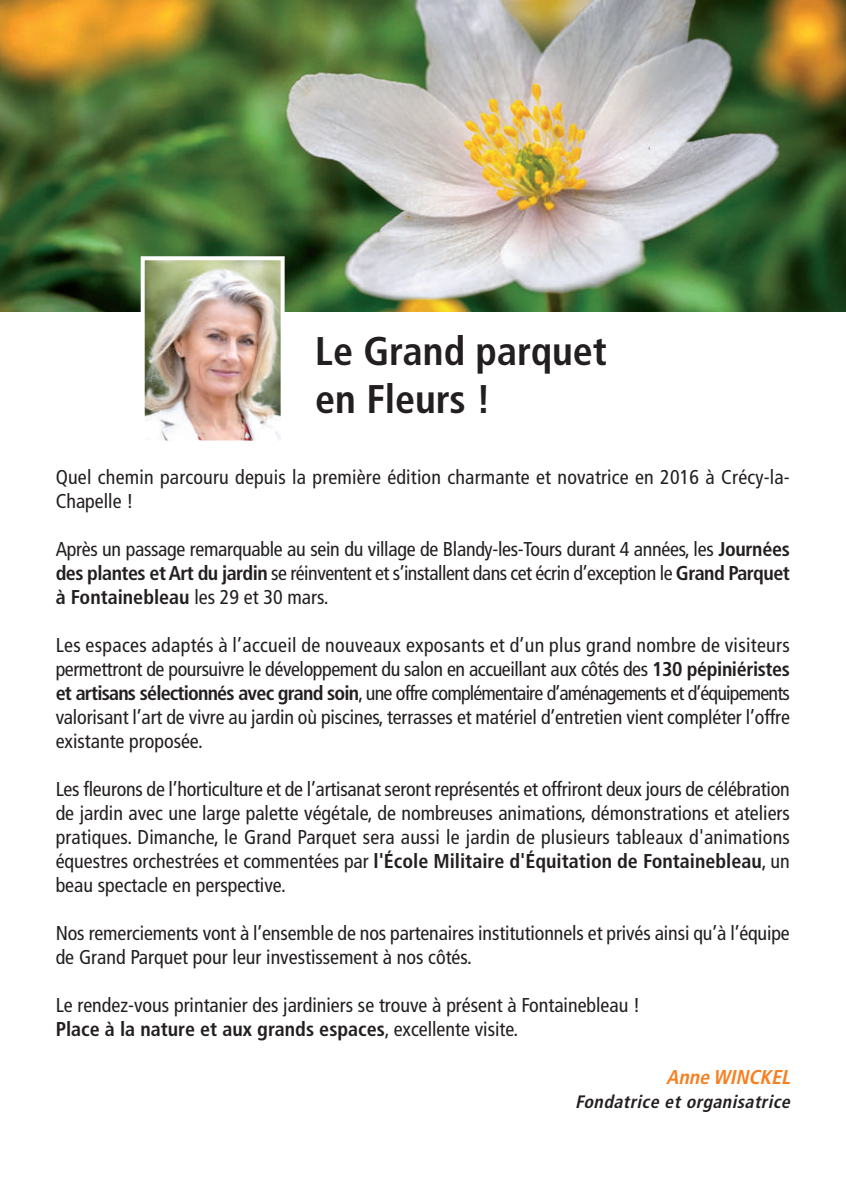
<style>
.page{position:relative;width:846px;height:1186px;background:#fff}
.page>*{position:absolute;margin:0;border:0;box-sizing:border-box;transform-origin:0 0}
.t1{font:700 condensed 40px/48px "Frutiger";color:#231f20}
.t2{font:condensed 20px/24px "Frutiger";color:#231f20}
.t3{font:italic 700 condensed 20px "Frutiger";color:#f58021}
.t4{font:italic 700 condensed 18px "Frutiger";color:#231f20}
.s1{font-weight:700}
</style>
<div class="page">
<img style="left:0;top:0;width:846px;height:441px">
<h1 class="t1" style="left:315px;top:330px;width:293px">Le Grand parquet en Fleurs !</h1>
<p class="t2" style="left:56px;top:467px;width:735px">Quel chemin parcouru depuis la première édition charmante et novatrice en 2016 à Crécy-la-<br>Chapelle !</p>
<p class="t2" style="left:56px;top:539px;width:735px;text-align:justify">Après un passage remarquable au sein du village de Blandy-les-Tours durant 4 années, les <span class="s1">Journées des plantes et Art du jardin</span> se réinventent et s’installent dans cet écrin d’exception le <span class="s1">Grand Parquet à Fontainebleau</span> les 29 et 30 mars.</p>
<p class="t2" style="left:56px;top:635px;width:735px;text-align:justify">Les espaces adaptés à l’accueil de nouveaux exposants et d’un plus grand nombre de visiteurs permettront de poursuivre le développement du salon en accueillant aux côtés des <span class="s1">130 pépiniéristes et artisans sélectionnés avec grand soin</span>, une offre complémentaire d’aménagements et d’équipements valorisant l’art de vivre au jardin où piscines, terrasses et matériel d’entretien vient compléter l’offre existante proposée.</p>
<p class="t2" style="left:56px;top:779px;width:735px;text-align:justify">Les fleurons de l’horticulture et de l’artisanat seront représentés et offriront deux jours de célébration de jardin avec une large palette végétale, de nombreuses animations, démonstrations et ateliers pratiques. Dimanche, le Grand Parquet sera aussi le jardin de plusieurs tableaux d'animations équestres orchestrées et commentées par <span class="s1">l'École Militaire d'Équitation de Fontainebleau</span>, un beau spectacle en perspective.</p>
<p class="t2" style="left:56px;top:923px;width:735px">Nos remerciements vont à l’ensemble de nos partenaires institutionnels et privés ainsi qu’à l’équipe de Grand Parquet pour leur investissement à nos côtés.</p>
<p class="t2" style="left:56px;top:995px;width:586px">Le rendez-vous printanier des jardiniers se trouve à présent à Fontainebleau !<br><span class="s1">Place à la nature et aux grands espaces</span>, excellente visite.</p>
<p class="t3" style="left:666px;top:1069px;width:129px">Anne WINCKEL</p>
<p class="t4" style="left:575px;top:1095px;width:220px">Fondatrice et organisatrice</p>
</div>
